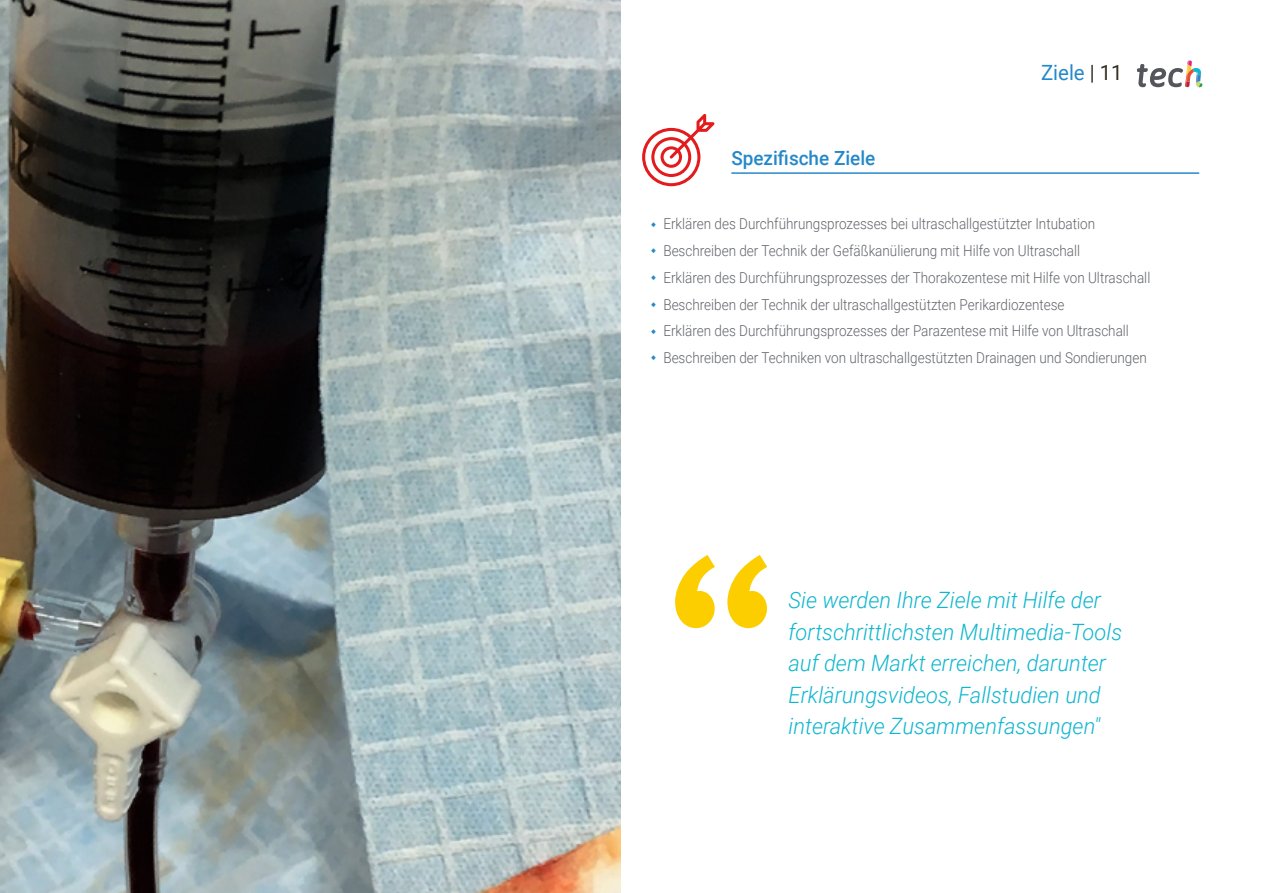
<style>
.page{position:relative;width:1263px;height:893px;background:#fff}
.page>*{position:absolute;margin:0;border:0;box-sizing:border-box;transform-origin:0 0}
.t1{font:italic 300 22.5px/31.5px "Roboto";color:#0fb6cf}
.t2{font:21px "Roboto";color:#2488c9}
.t3{font:500 19.5px "Roboto";color:#2488c9}
.t4{font:300 15px/26.7px "Roboto";color:#61646a;scale:.9 1}
.s1{color:#312e20}
</style>
<div class="page">
<svg style="left:642px;top:114px;width:72px;height:72px"></svg>
<hr style="left:731px;top:173px;width:468px;height:1px;background:#2488c9">
<svg style="left:675px;top:555px;width:92px;height:73px"></svg>
<svg style="left:1137px;top:61px;width:65px;height:27px"></svg>
<img style="left:0;top:0;width:621px;height:893px">
<h3 class="t3" style="left:731px;top:144px;width:145px">Spezifische Ziele</h3>
<h2 class="t2" style="left:1041px;top:57px;width:83px">Ziele <span class="s1">| 11</span></h2>
<p class="t4" style="left:663px;top:210px;width:543px">Erklären des Durchführungsprozesses bei ultraschallgestützter Intubation Beschreiben der Technik der Gefäßkanülierung mit Hilfe von Ultraschall<br>Erklären des Durchführungsprozesses der Thorakozentese mit Hilfe von Ultraschall Beschreiben der Technik der ultraschallgestützten Perikardiozentese<br>Erklären des Durchführungsprozesses der Parazentese mit Hilfe von Ultraschall Beschreiben der Techniken von ultraschallgestützten Drainagen und Sondierungen</p>
<h1 class="t1" style="left:788px;top:584px;width:335px">Sie werden Ihre Ziele mit Hilfe der fortschrittlichsten Multimedia-Tools auf dem Markt erreichen, darunter Erklärungsvideos, Fallstudien und interaktive Zusammenfassungen"</h1>
</div>
